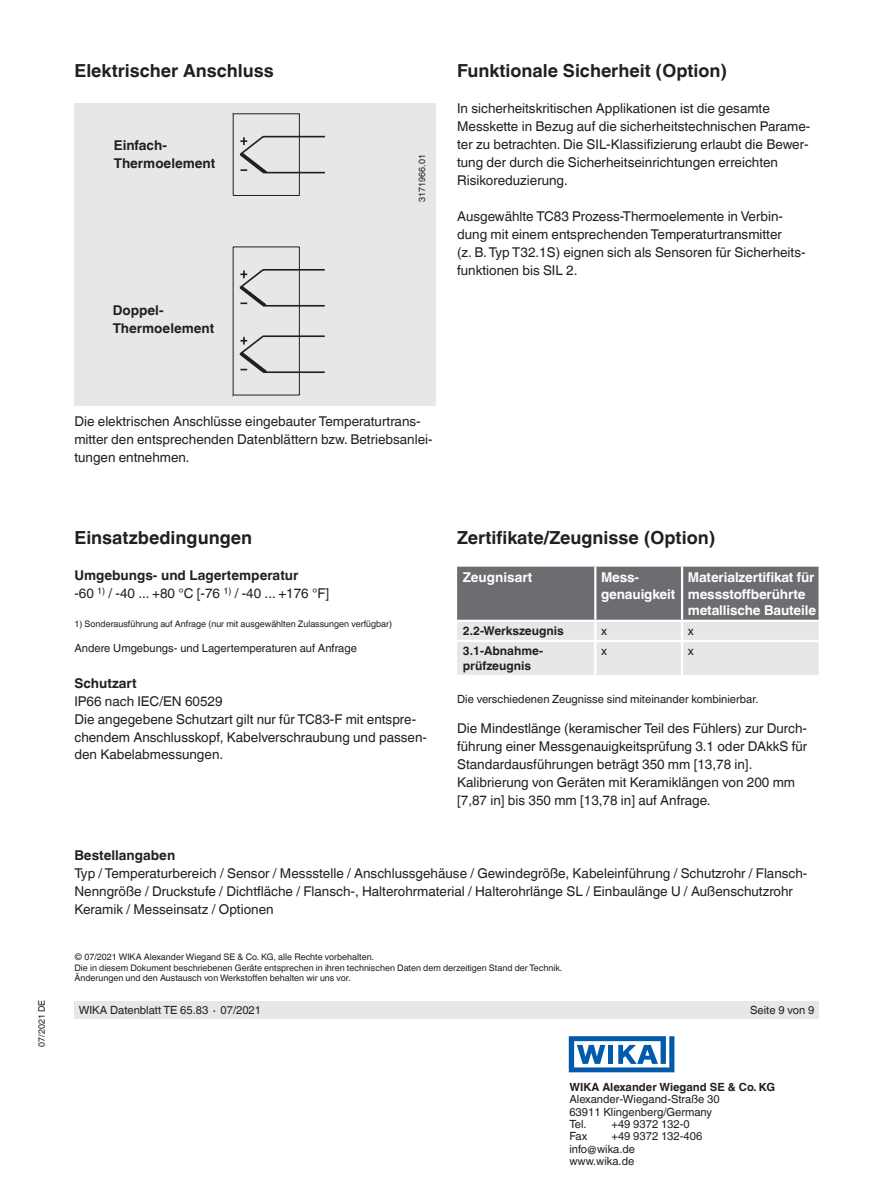
<style>
.page{position:relative;width:893px;height:1188px;background:#fff}
.page>*{position:absolute;margin:0;border:0;box-sizing:border-box;transform-origin:0 0}
.t1{font:700 18px "Helvetica World";color:#231f20}
.t2{font:13.5px/18px "Helvetica World";color:#231f20}
.t3{font:700 13.5px/16.5px "Helvetica World";letter-spacing:-.01em;color:#fff}
.t4{font:700 13.5px/18px "Helvetica World";color:#231f20}
.t5{font:700 12px/15px "Helvetica World";color:#231f20}
.t6{font:12px "Helvetica World";color:#231f20}
.t7{font:11.25px/12.3px "Helvetica World";color:#231f20}
.t8{font:700 11.25px "Helvetica World";color:#231f20}
.t9{font:9px/10.5px "Helvetica World";color:#231f20}
.s1{font-weight:700}
</style>
<div class="page">
<div style="left:74px;top:1001px;width:745px;height:17px;background:#e6e7e9"></div>
<svg style="left:569px;top:1036px;width:105px;height:36px"></svg>
<div style="left:74px;top:103px;width:362px;height:302px;background:#e6e7e9"></div>
<hr style="left:233px;top:114px;width:1px;height:81px;background:#231f20">
<hr style="left:299px;top:114px;width:1px;height:81px;background:#231f20">
<hr style="left:233px;top:247px;width:1px;height:148px;background:#231f20">
<hr style="left:299px;top:247px;width:1px;height:148px;background:#231f20">
<hr style="left:233px;top:113px;width:66px;height:1px;background:#231f20">
<hr style="left:233px;top:195px;width:66px;height:1px;background:#231f20">
<hr style="left:233px;top:246px;width:66px;height:1px;background:#231f20">
<hr style="left:233px;top:395px;width:66px;height:1px;background:#231f20">
<svg style="left:238px;top:134px;width:87px;height:240px"></svg>
<svg style="left:457px;top:567px;width:362px;height:108px;background:#a9aaac"></svg>
<hr style="left:457px;top:640px;width:138px;height:2px;background:#fff">
<hr style="left:595px;top:640px;width:87px;height:2px;background:#fff">
<hr style="left:594px;top:642px;width:2px;height:33px;background:#fff">
<hr style="left:682px;top:640px;width:137px;height:2px;background:#fff">
<hr style="left:681px;top:642px;width:2px;height:33px;background:#fff">
<hr style="left:457px;top:620px;width:138px;height:2px;background:#fff">
<hr style="left:595px;top:620px;width:87px;height:2px;background:#fff">
<hr style="left:682px;top:620px;width:137px;height:2px;background:#fff">
<h1 class="t1" style="left:74px;top:60px;width:201px">Elektrischer Anschluss</h1>
<p class="t4" style="left:114px;top:137px;width:103px">Einfach-<br>Thermoelement</p>
<p class="t4" style="left:113px;top:301px;width:103px">Doppel-<br>Thermoelement</p>
<p class="t9" style="left:417px;top:202px;width:49px;rotate:-90deg">3171966.01</p>
<h1 class="t1" style="left:457px;top:60px;width:272px">Funktionale Sicherheit (Option)</h1>
<p class="t2" style="left:457px;top:99px;width:355px">In sicherheitskritischen Applikationen ist die gesamte Messkette in Bezug auf die sicherheitstechnischen Parame&shy;ter zu betrachten. Die SIL-Klassifizierung erlaubt die Bewer&shy;tung der durch die Sicherheitseinrichtungen erreichten Risikoreduzierung.</p>
<p class="t2" style="left:457px;top:207px;width:350px">Ausgewählte TC83 Prozess-Thermoelemente in Verbin&shy;dung mit einem entsprechenden Temperaturtransmitter<br>(z. B. Typ T32.1S) eignen sich als Sensoren für Sicherheits&shy;funktionen bis SIL 2.</p>
<p class="t2" style="left:74px;top:413px;width:360px">Die elektrischen Anschlüsse eingebauter Temperaturtrans&shy;mitter den entsprechenden Datenblättern bzw. Betriebsanlei&shy;tungen entnehmen.</p>
<h1 class="t1" style="left:74px;top:528px;width:179px">Einsatzbedingungen</h1>
<p class="t2" style="left:74px;top:567px;width:256px"><span class="s1">Umgebungs- und Lagertemperatur<br></span>-60 <sup>1)</sup> / -40 ... +80 °C [-76 <sup>1)</sup> / -40 ... +176 °F]</p>
<p class="t9" style="left:74px;top:619px;width:319px">1) Sonderausführung auf Anfrage (nur mit ausgewählten Zulassungen verfügbar)</p>
<p class="t7" style="left:74px;top:641px;width:284px">Andere Umgebungs- und Lagertemperaturen auf Anfrage</p>
<p class="t4" style="left:74px;top:674px;width:64px">Schutzart</p>
<p class="t2" style="left:74px;top:692px;width:354px">IP66 nach IEC/EN 60529<br>Die angegebene Schutzart gilt nur für TC83-F mit entspre&shy;chendem Anschlusskopf, Kabelverschraubung und passen&shy;den Kabelabmessungen.</p>
<h1 class="t1" style="left:457px;top:528px;width:260px">Zertifikate/Zeugnisse (Option)</h1>
<p class="t3" style="left:463px;top:569px;width:71px">Zeugnisart</p>
<p class="t3" style="left:601px;top:569px;width:76px">Mess&shy;genauigkeit</p>
<p class="t3" style="left:688px;top:569px;width:130px">Materialzertifikat für messstoffberührte metallische Bauteile</p>
<p class="t5" style="left:463px;top:624px;width:103px">2.2-Werkszeugnis</p>
<p class="t6" style="left:601px;top:624px;width:7px">x</p>
<p class="t6" style="left:688px;top:624px;width:7px">x</p>
<p class="t5" style="left:463px;top:644px;width:82px">3.1-Abnahme&shy;prüfzeugnis</p>
<p class="t6" style="left:601px;top:644px;width:7px">x</p>
<p class="t6" style="left:688px;top:644px;width:7px">x</p>
<p class="t7" style="left:457px;top:693px;width:303px">Die verschiedenen Zeugnisse sind miteinander kombinierbar.</p>
<p class="t2" style="left:457px;top:720px;width:352px">Die Mindestlänge (keramischer Teil des Fühlers) zur Durch&shy;führung einer Messgenauigkeitsprüfung 3.1 oder DAkkS für Standardausführungen beträgt 350 mm [13,78 in].<br>Kalibrierung von Geräten mit Keramiklängen von 200 mm [7,87 in] bis 350 mm [13,78 in] auf Anfrage.</p>
<p class="t4" style="left:74px;top:846px;width:102px">Bestellangaben</p>
<p class="t2" style="left:74px;top:864px;width:734px">Typ / Temperaturbereich / Sensor / Messstelle / Anschlussgehäuse / Gewindegröße, Kabeleinführung / Schutzrohr / Flansch-<br>Nenngröße / Druckstufe / Dichtfläche / Flansch-, Halterohrmaterial / Halterohrlänge SL / Einbaulänge U / Außenschutzrohr<br>Keramik / Messeinsatz / Optionen</p>
<p class="t9" style="left:74px;top:952px;width:489px">© 07/2021 WIKA Alexander Wiegand SE &amp; Co. KG, alle Rechte vorbehalten.<br>Die in diesem Dokument beschriebenen Geräte entsprechen in ihren technischen Daten dem derzeitigen Stand der Technik.<br>Änderungen und den Austausch von Werkstoffen behalten wir uns vor.</p>
<p class="t9" style="left:36px;top:1047px;width:49px;rotate:-90deg">07/2021 DE</p>
<p class="t7" style="left:79px;top:1004px;width:184px">WIKA Datenblatt TE 65.83 ∙ 07/2021</p>
<p class="t7" style="left:750px;top:1004px;width:66px">Seite 9 von 9</p>
<p class="t8" style="left:569px;top:1081px;width:207px">WIKA Alexander Wiegand SE &amp; Co. KG</p>
<p class="t7" style="left:569px;top:1093px;width:152px">Alexander-Wiegand-Straße 30<br>63911 Klingenberg/Germany<br>Tel.</p>
<p class="t7" style="left:611px;top:1118px;width:80px">+49 9372 132-0</p>
<p class="t7" style="left:569px;top:1130px;width:19px">Fax</p>
<p class="t7" style="left:569px;top:1130px;width:134px;text-indent:42px">+49 9372 132-406 info@wika.de www.wika.de</p>
</div>
